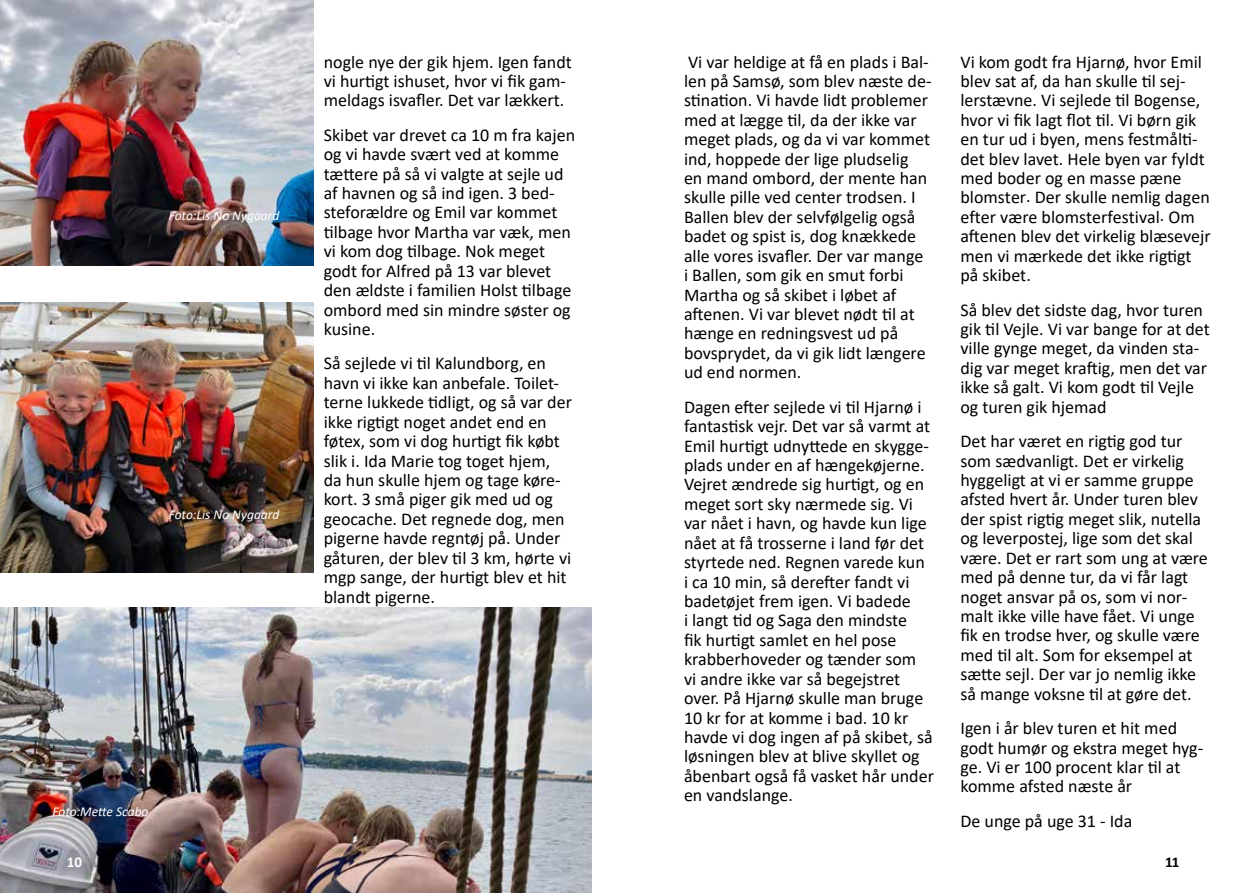
<style>
.page{position:relative;width:1259px;height:893px;background:#fff}
.page>*{position:absolute;margin:0;border:0;box-sizing:border-box;transform-origin:0 0}
.t1{font:18px/19.4px "Calibri";color:#000}
.t2{font:700 15px "Calibri";color:#fff}
.t3{font:700 15px "Calibri";color:#000}
.t4{font:italic 13.5px "Calibri";color:#fff}
</style>
<div class="page">
<img style="left:0;top:607px;width:591px;height:286px">
<img style="left:0;top:0;width:313px;height:265px">
<img style="left:0;top:302px;width:313px;height:270px">
<p class="t4" style="left:169px;top:207px;width:112px">Foto:Lis No Nygaard</p>
<p class="t4" style="left:169px;top:505px;width:112px">Foto:Lis No Nygaard</p>
<p class="t1" style="left:324px;top:51px;width:250px">nogle nye der gik hjem. Igen fandt vi hurtigt ishuset, hvor vi fik gam&shy;meldags isvafler. Det var lækkert.</p>
<p class="t1" style="left:324px;top:125px;width:253px">Skibet var drevet ca 10 m fra kajen og vi havde svært ved at komme tættere på så vi valgte at sejle ud af havnen og så ind igen. 3 bed&shy;steforældre og Emil var kommet tilbage hvor Martha var væk, men vi kom dog tilbage. Nok meget godt for Alfred på 13 var blevet den ældste i familien Holst tilbage ombord med sin mindre søster og kusine.</p>
<p class="t1" style="left:324px;top:353px;width:250px">Så sejlede vi til Kalundborg, en havn vi ikke kan anbefale. Toilet&shy;terne lukkede tidligt, og så var der ikke rigtigt noget andet end en føtex, som vi dog hurtigt fik købt slik i. Ida Marie tog toget hjem, da hun skulle hjem og tage køre&shy;kort. 3 små piger gik med ud og geocache. Det regnede dog, men pigerne havde regntøj på. Under gåturen, der blev til 3 km, hørte vi mgp sange, der hurtigt blev et hit blandt pigerne.</p>
<p class="t4" style="left:52px;top:802px;width:98px">Foto:Mette Scabo</p>
<p class="t1" style="left:684px;top:51px;width:249px">Vi var heldige at få en plads i Bal&shy;len på Samsø, som blev næste de&shy;stination. Vi havde lidt problemer med at lægge til, da der ikke var meget plads, og da vi var kommet ind, hoppede der lige pludselig<br>en mand ombord, der mente han skulle pille ved center trodsen. I<br>Ballen blev der selvfølgelig også badet og spist is, dog knækkede alle vores isvafler. Der var mange i Ballen, som gik en smut forbi<br>Martha og så skibet i løbet af aftenen. Vi var blevet nødt til at hænge en redningsvest ud på bovsprydet, da vi gik lidt længere ud end normen.</p>
<p class="t1" style="left:684px;top:397px;width:251px">Dagen efter sejlede vi til Hjarnø i fantastisk vejr. Det var så varmt at<br>Emil hurtigt udnyttede en skygge&shy;plads under en af hængekøjerne.<br>Vejret ændrede sig hurtigt, og en meget sort sky nærmede sig. Vi var nået i havn, og havde kun lige nået at få trosserne i land før det styrtede ned. Regnen varede kun<br>i ca 10 min, så derefter fandt vi badetøjet frem igen. Vi badede<br>i langt tid og Saga den mindste<br>fik hurtigt samlet en hel pose krabberhoveder og tænder som<br>vi andre ikke var så begejstret over. På Hjarnø skulle man bruge<br>10 kr for at komme i bad. 10 kr havde vi dog ingen af på skibet, så løsningen blev at blive skyllet og åbenbart også få vasket hår under en vandslange.</p>
<p class="t1" style="left:960px;top:51px;width:252px">Vi kom godt fra Hjarnø, hvor Emil blev sat af, da han skulle til sej&shy;lerstævne. Vi sejlede til Bogense, hvor vi fik lagt flot til. Vi børn gik en tur ud i byen, mens festmålti&shy;det blev lavet. Hele byen var fyldt med boder og en masse pæne blomster. Der skulle nemlig dagen efter være blomsterfestival. Om aftenen blev det virkelig blæsevejr men vi mærkede det ikke rigtigt på skibet.</p>
<p class="t1" style="left:960px;top:299px;width:251px">Så blev det sidste dag, hvor turen gik til Vejle. Vi var bange for at det ville gynge meget, da vinden sta&shy;dig var meget kraftig, men det var ikke så galt. Vi kom godt til Vejle og turen gik hjemad</p>
<p class="t1" style="left:960px;top:431px;width:249px">Det har været en rigtig god tur som sædvanligt. Det er virkelig hyggeligt at vi er samme gruppe afsted hvert år. Under turen blev der spist rigtig meget slik, nutella og leverpostej, lige som det skal være. Det er rart som ung at være med på denne tur, da vi får lagt noget ansvar på os, som vi nor&shy;malt ikke ville have fået. Vi unge fik en trodse hver, og skulle være med til alt. Som for eksempel at sætte sejl. Der var jo nemlig ikke så mange voksne til at gøre det.</p>
<p class="t1" style="left:960px;top:718px;width:244px">Igen i år blev turen et hit med godt humør og ekstra meget hyg&shy;ge. Vi er 100 procent klar til at komme afsted næste år</p>
<p class="t1" style="left:960px;top:811px;width:173px">De unge på uge 31 - Ida</p>
<p class="t2" style="left:67px;top:851px;width:17px">10</p>
<p class="t3" style="left:1165px;top:851px;width:16px">11</p>
</div>
